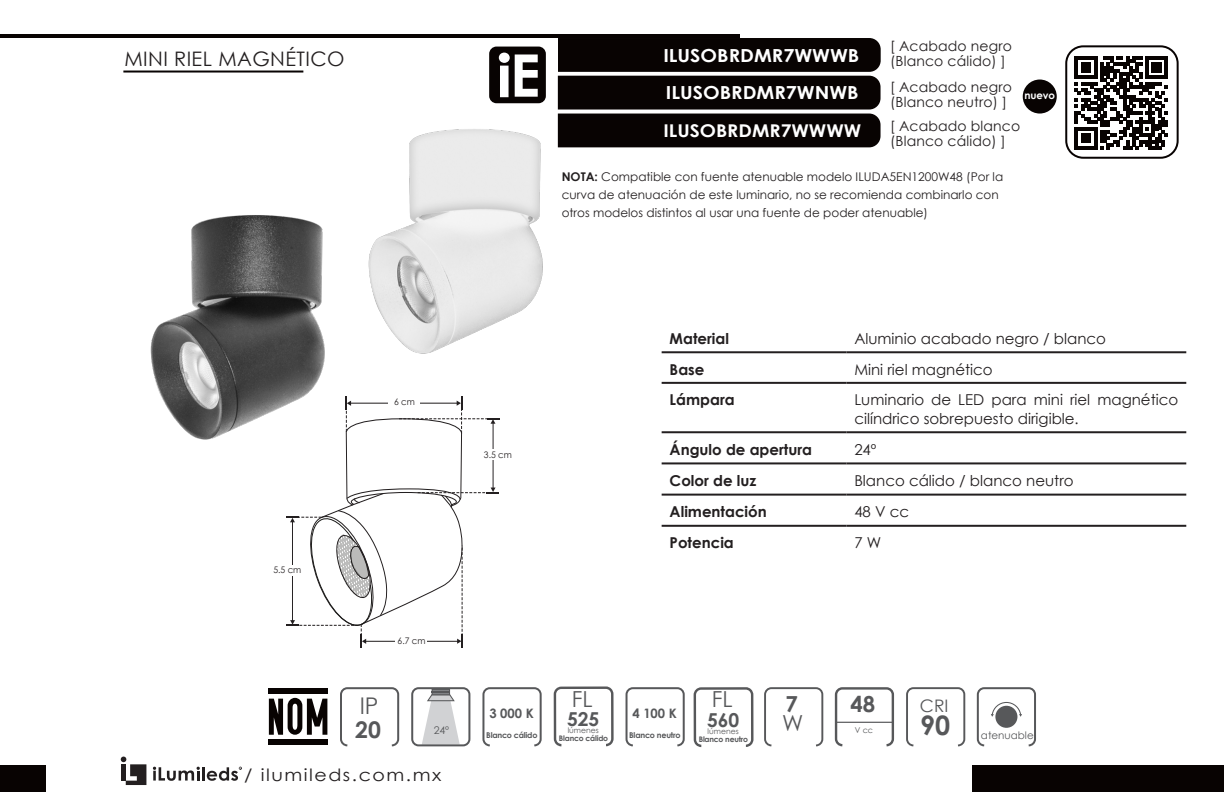
<style>
.page{position:relative;width:1224px;height:792px;background:#fff}
.page>*{position:absolute;margin:0;border:0;box-sizing:border-box;transform-origin:0 0}
.t1{font:700 26.8px "Century Gothic";color:#57585a}
.t2{font:23px "Century Gothic";color:#57585a}
.t3{font:700 23px "Century Gothic";color:#57585a}
.t4{font:22px "Century Gothic";color:#57585a}
.t5{font:700 22px "Century Gothic";color:#57585a}
.t6{font:20px "Century Gothic";letter-spacing:.02em;color:#231f20}
.t7{font:700 19.2px "Century Gothic";color:#57585a}
.t8{font:700 18px "Century Gothic";color:#fff;scale:1.1 1}
.t9{font:700 17.6px "Century Gothic";color:#fff;scale:1.1 1}
.t10{font:17.2px "Century Gothic";color:#57585a}
.t11{font:17px "Century Gothic";letter-spacing:.08em;color:#231f20;scale:1.12 1}
.t12{font:15px/18.8px "Century Gothic";color:#231f20}
.t13{font:700 15px "Century Gothic";color:#231f20}
.t14{font:14px/15px "Century Gothic";letter-spacing:.01em;color:#231f20}
.t15{font:700 13px "Century Gothic";color:#57585a}
.t16{font:12px "Century Gothic";color:#231f20}
.t17{font:10.6px "Century Gothic";color:#57585a}
.t18{font:10.4px "Century Gothic";color:#57585a}
.t19{font:700 10.2px "Century Gothic";letter-spacing:-.01em;color:#fff}
.t20{font:9px "Century Gothic";color:#231f20;scale:.96 1}
.t21{font:700 8px "Century Gothic";letter-spacing:-.025em;color:#57585a}
.t22{font:8px "Century Gothic";color:#57585a}
.t23{font:700 7.6px "Century Gothic";letter-spacing:-.025em;color:#57585a}
.t24{font:7.6px "Century Gothic";color:#57585a}
.s1{font-weight:700}
</style>
<div class="page">
<div style="left:1065px;top:45px;width:114px;height:114px;border:2px solid #080302;border-radius:17px"></div>
<hr style="left:0;top:34px;width:739px;height:4px;background:#080302">
<hr style="left:123px;top:71px;width:180px;height:2px;background:#080302">
<div style="left:0;top:765px;width:45px;height:27px;background:#080302"></div>
<div style="left:972px;top:765px;width:252px;height:27px;background:#080302"></div>
<hr style="left:202px;top:767px;width:3px;height:14px;background:#231f20">
<svg style="left:207px;top:767px;width:35px;height:14px"></svg>
<svg style="left:153px;top:767px;width:47px;height:14px"></svg>
<svg style="left:121px;top:757px;width:25px;height:28px"></svg>
<div style="left:121px;top:764px;width:5px;height:17px;background:#231f20"></div>
<div style="left:489px;top:47px;width:57px;height:56px;background:#080302;border-radius:7px"></div>
<svg style="left:499px;top:53px;width:39px;height:44px"></svg>
<hr style="left:662px;top:351px;width:184px;height:2px;background:#231f20">
<hr style="left:846px;top:351px;width:340px;height:2px;background:#231f20">
<hr style="left:662px;top:382px;width:184px;height:2px;background:#231f20">
<hr style="left:846px;top:382px;width:340px;height:2px;background:#231f20">
<hr style="left:662px;top:431px;width:184px;height:2px;background:#231f20">
<hr style="left:846px;top:431px;width:340px;height:2px;background:#231f20">
<hr style="left:662px;top:462px;width:184px;height:2px;background:#231f20">
<hr style="left:846px;top:462px;width:340px;height:2px;background:#231f20">
<hr style="left:662px;top:494px;width:184px;height:2px;background:#231f20">
<hr style="left:846px;top:494px;width:340px;height:2px;background:#231f20">
<hr style="left:662px;top:525px;width:184px;height:2px;background:#231f20">
<hr style="left:846px;top:525px;width:340px;height:2px;background:#231f20">
<img style="left:409px;top:116px;width:279px;height:238px">
<img style="left:150px;top:202px;width:321px;height:238px">
<svg style="left:286px;top:396px;width:214px;height:252px"></svg>
<div style="left:269px;top:689px;width:59px;height:5px;background:#080302"></div>
<div style="left:269px;top:739px;width:59px;height:6px;background:#080302"></div>
<svg style="left:269px;top:698px;width:58px;height:37px"></svg>
<div style="left:340px;top:687px;width:59px;height:59px;border:2px solid #57585a;border-radius:6px"></div>
<div style="left:482px;top:687px;width:60px;height:59px;border:2px solid #57585a;border-radius:6px"></div>
<div style="left:764px;top:687px;width:59px;height:59px;border:2px solid #57585a;border-radius:6px"></div>
<svg style="left:554px;top:686px;width:60px;height:60px"></svg>
<div style="left:906px;top:687px;width:59px;height:59px;border:2px solid #57585a;border-radius:6px"></div>
<div style="left:835px;top:687px;width:59px;height:59px;border:2px solid #57585a;border-radius:6px"></div>
<hr style="left:836px;top:722px;width:57px;height:1px;background:#57585a">
<svg style="left:422px;top:690px;width:38px;height:53px"></svg>
<div style="left:411px;top:687px;width:59px;height:59px;border:2px solid #57585a;border-radius:6px"></div>
<div style="left:977px;top:687px;width:59px;height:59px;border:2px solid #57585a;border-radius:6px"></div>
<div style="left:995px;top:706px;width:22px;height:22px;background:#57585a;border-radius:50%"></div>
<svg style="left:991px;top:702px;width:31px;height:15px"></svg>
<svg style="left:558px;top:38px;width:323px;height:109px;background:#1b1615"></svg>
<div style="left:1023px;top:80px;width:34px;height:34px;background:#080302;border-radius:50%"></div>
<div style="left:626px;top:687px;width:59px;height:59px;border:2px solid #57585a;border-radius:6px"></div>
<svg style="left:694px;top:687px;width:60px;height:60px"></svg>
<svg style="left:1075px;top:56px;width:93px;height:94px"></svg>
<p class="t6" style="left:124px;top:45px;width:221px">MINI RIEL MAGNÉTICO</p>
<p class="t8" style="left:663px;top:42px;width:180px">ILUSOBRDMR7WWWB</p>
<p class="t8" style="left:666px;top:79px;width:177px">ILUSOBRDMR7WNWB</p>
<p class="t9" style="left:663px;top:117px;width:181px">ILUSOBRDMR7WWWW</p>
<p class="t14" style="left:890px;top:38px;width:123px">[ Acabado negro (Blanco cálido) ]</p>
<p class="t14" style="left:890px;top:79px;width:123px">[ Acabado negro</p>
<p class="t14" style="left:890px;top:94px;width:118px">(Blanco neutro) ]</p>
<p class="t14" style="left:890px;top:119px;width:132px">[ Acabado blanco</p>
<p class="t14" style="left:890px;top:134px;width:117px">(Blanco cálido) ]</p>
<p class="t19" style="left:1024px;top:87px;width:32px">nuevo</p>
<p class="t16" style="left:562px;top:168px;width:443px"><span class="s1">NOTA:</span> Compatible con fuente atenuable modelo ILUDA5EN1200W48 (Por la</p>
<p class="t16" style="left:562px;top:186px;width:439px">curva de atenuación de este luminario, no se recomienda combinarlo con</p>
<p class="t16" style="left:562px;top:204px;width:368px">otros modelos distintos al usar una fuente de poder atenuable)</p>
<p class="t20" style="left:394px;top:397px;width:23px">6 cm</p>
<p class="t20" style="left:273px;top:565px;width:31px">5.5 cm</p>
<p class="t20" style="left:398px;top:635px;width:31px">6.7 cm</p>
<p class="t2" style="left:360px;top:690px;width:20px">IP</p>
<p class="t3" style="left:355px;top:712px;width:27px">20</p>
<p class="t17" style="left:434px;top:723px;width:17px">24º</p>
<h3 class="t11" style="left:244px;top:763px;width:178px">/ ilumileds.com.mx</h3>
<p class="t20" style="left:484px;top:449px;width:31px">3.5 cm</p>
<p class="t13" style="left:670px;top:327px;width:61px">Material</p>
<p class="t12" style="left:854px;top:329px;width:253px">Aluminio acabado negro / blanco</p>
<p class="t13" style="left:670px;top:358px;width:36px">Base</p>
<p class="t12" style="left:854px;top:360px;width:140px">Mini riel magnético</p>
<p class="t13" style="left:670px;top:389px;width:67px">Lámpara</p>
<p class="t12" style="left:854px;top:390px;width:325px">Luminario de LED para mini riel magnético cilíndrico sobrepuesto dirigible.</p>
<p class="t13" style="left:670px;top:438px;width:144px">Ángulo de apertura</p>
<p class="t12" style="left:854px;top:440px;width:24px">24º</p>
<p class="t13" style="left:670px;top:469px;width:88px">Color de luz</p>
<p class="t12" style="left:854px;top:471px;width:221px">Blanco cálido / blanco neutro</p>
<p class="t13" style="left:670px;top:500px;width:99px">Alimentación</p>
<p class="t12" style="left:854px;top:502px;width:56px">48 V cc</p>
<p class="t13" style="left:670px;top:532px;width:66px">Potencia</p>
<p class="t12" style="left:854px;top:533px;width:28px">7 W</p>
<p class="t15" style="left:489px;top:704px;width:46px">3 000 K</p>
<p class="t21" style="left:486px;top:729px;width:53px">Blanco cálido</p>
<p class="t4" style="left:572px;top:683px;width:22px">FL</p>
<p class="t7" style="left:567px;top:704px;width:34px">525</p>
<p class="t24" style="left:568px;top:725px;width:33px">lúmenes</p>
<p class="t23" style="left:559px;top:733px;width:51px">Blanco cálido</p>
<p class="t15" style="left:632px;top:704px;width:46px">4 100 K</p>
<p class="t21" style="left:629px;top:729px;width:53px">Blanco neutro</p>
<p class="t4" style="left:712px;top:684px;width:22px">FL</p>
<p class="t7" style="left:707px;top:705px;width:34px">560</p>
<p class="t24" style="left:708px;top:726px;width:33px">lúmenes</p>
<p class="t23" style="left:699px;top:733px;width:51px">Blanco neutro</p>
<p class="t5" style="left:786px;top:687px;width:14px">7</p>
<p class="t4" style="left:782px;top:708px;width:23px">W</p>
<p class="t5" style="left:851px;top:687px;width:26px">48</p>
<p class="t22" style="left:855px;top:725px;width:20px">V cc</p>
<p class="t10" style="left:920px;top:693px;width:30px">CRI</p>
<p class="t1" style="left:920px;top:705px;width:32px">90</p>
<p class="t18" style="left:981px;top:728px;width:54px">atenuable</p>
</div>
